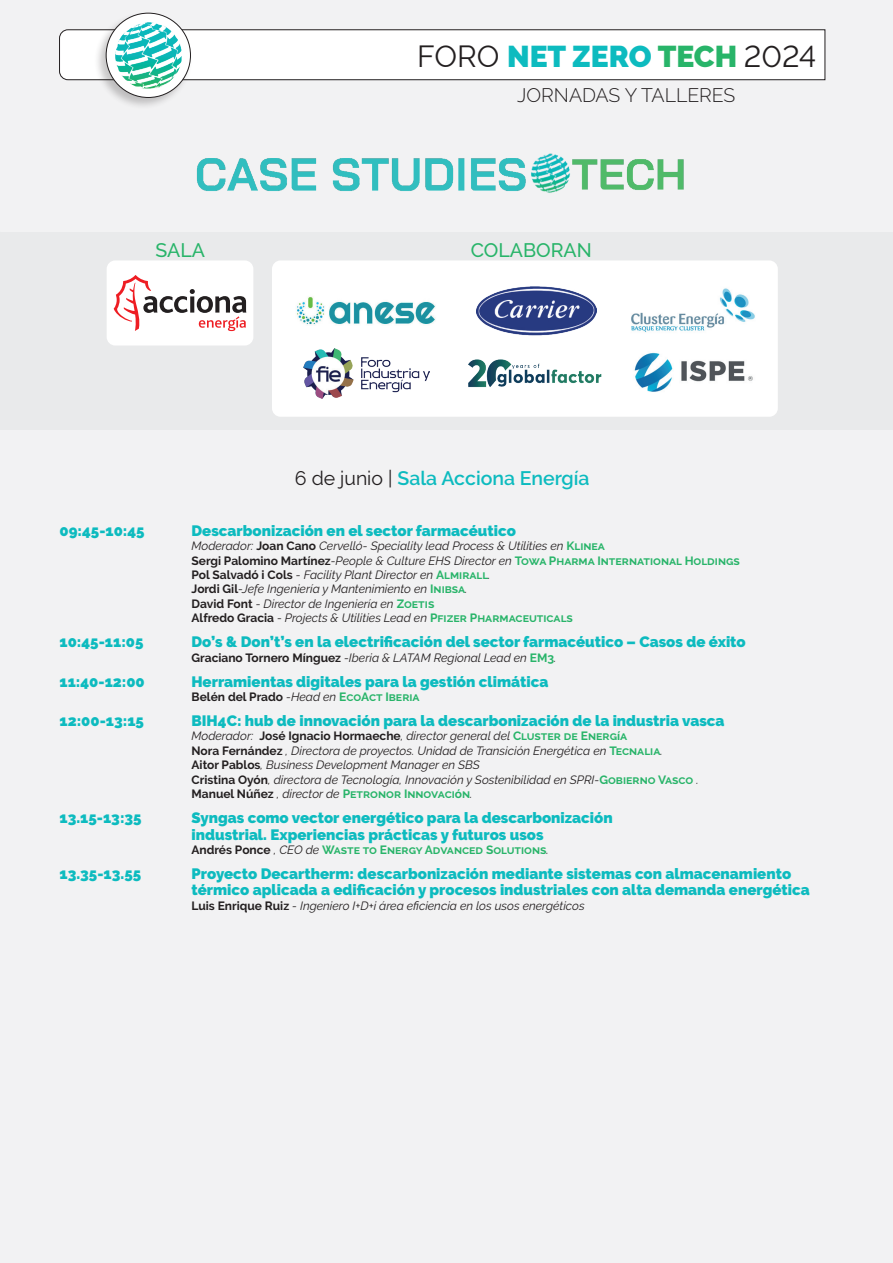
<style>
.page{position:relative;width:893px;height:1263px;background:#f2f2f3}
.page>*{position:absolute;margin:0;border:0;box-sizing:border-box;transform-origin:0 0}
.t1{font:30px "Raleway";color:#231f20}
.t2{font:600 19.5px "Raleway";color:#0dbbbf}
.t3{font:300 19.5px "Raleway";color:#231f20}
.t4{font:500 19.5px "Raleway";color:#28b469}
.t5{font:900 15px/16.5px "Raleway";color:#0dbbbf}
.t6{font:italic 12px/14.4px "Raleway";color:#231f20}
.t7{font:700 12px "Raleway";color:#28b469}
.t8{font:700 12px "Raleway";color:#231f20}
.s1{font-weight:900;color:#0dbbbf}
.s2{font-weight:900;color:#28b469}
.s3{font-weight:400;color:#231f20}
.s4{font-weight:700;font-style:normal}
.s5{font-weight:700;font-style:normal;color:#28b469}
.s6{font-weight:400;font-style:italic}
.s7{color:#28b469}
.s8{color:#231f20}
.s9{font-weight:400;font-style:italic;color:#231f20}
</style>
<div class="page">
<div style="left:59px;top:29px;width:766px;height:51px;background:#fff"></div>
<div style="left:94px;top:11px;width:98px;height:99px;background:#231f20;opacity:.25"></div>
<div style="left:106px;top:13px;width:84px;height:84px;background:#fff;border-radius:50%"></div>
<img style="left:115px;top:22px;width:67px;height:67px">
<div style="left:0;top:232px;width:893px;height:197px;background:#e9eaeb"></div>
<img style="left:196px;top:153px;width:488px;height:40px">
<div style="left:107px;top:260px;width:146px;height:85px;background:#fff;border-radius:9px"></div>
<svg style="left:114px;top:275px;width:132px;height:56px"></svg>
<div style="left:272px;top:260px;width:506px;height:157px;background:#fff;border-radius:9px"></div>
<img style="left:297px;top:297px;width:138px;height:28px">
<img style="left:631px;top:288px;width:124px;height:44px">
<img style="left:476px;top:286px;width:121px;height:49px">
<img style="left:303px;top:348px;width:127px;height:51px">
<img style="left:468px;top:359px;width:134px;height:29px">
<img style="left:634px;top:352px;width:119px;height:40px">
<h1 class="t1" style="left:417px;top:39px;width:400px">FORO <span class="s1">NET ZERO</span> <span class="s2">TECH</span> 2024</h1>
<h2 class="t3" style="left:517px;top:84px;width:220px">JORNADAS Y TALLERES</h2>
<h2 class="t4" style="left:156px;top:239px;width:51px">SALA</h2>
<h2 class="t4" style="left:471px;top:239px;width:123px">COLABORAN</h2>
<h2 class="t2" style="left:295px;top:467px;width:296px"><span class="s3">6 de junio |</span> Sala Acciona Energía</h2>
<p class="t5" style="left:60px;top:522px;width:87px">09:45-10:45</p>
<p class="t5" style="left:192px;top:522px;width:326px">Descarbonización en el sector farmacéutico</p>
<p class="t6" style="left:192px;top:539px;width:550px">Moderador: <span class="s4">Joan Cano</span> Cervelló- Speciality lead Process &amp; Utilities en <span class="s5">Klinea<br></span><span class="s4">Sergi Palomino Martínez</span>-People &amp; Culture EHS Director en <span class="s5">Towa Pharma International Holdings </span><span class="s4">Pol Salvadó i Cols</span> - Facility Plant Director en <span class="s5">Almirall</span>.<br><span class="s4">Jordi Gil</span>-Jefe Ingeniería y Mantenimiento en <span class="s5">Inibsa</span>.<br><span class="s4">David Font</span> - Director de Ingeniería en <span class="s5">Zoetis<br></span><span class="s4">Alfredo Gracia</span> - Projects &amp; Utilities Lead en <span class="s5">Pfizer Pharmaceuticals</span></p>
<p class="t5" style="left:60px;top:634px;width:86px">10:45-11:05</p>
<p class="t5" style="left:192px;top:634px;width:556px">Do’s &amp; Don’t’s en la electrificación del sector farmacéutico – Casos de éxito</p>
<p class="t6" style="left:192px;top:650px;width:366px"><span class="s4">Graciano Tornero Mínguez</span> -Iberia &amp; LATAM Regional Lead en <span class="s5">EM3</span>.</p>
<p class="t5" style="left:60px;top:673px;width:87px">11:40-12:00</p>
<p class="t5" style="left:192px;top:673px;width:358px">Herramientas digitales para la gestión climática</p>
<p class="t8" style="left:192px;top:690px;width:229px">Belén del Prado <span class="s6">-Head en</span> <span class="s7">EcoAct Iberia</span></p>
<p class="t5" style="left:60px;top:712px;width:86px">12:00-13:15</p>
<p class="t5" style="left:192px;top:712px;width:534px">BIH4C: hub de innovación para la descarbonización de la industria vasca</p>
<p class="t6" style="left:192px;top:729px;width:509px">Moderador: <span class="s4">José Ignacio Hormaeche</span>, director general del <span class="s5">Cluster de Energía<br></span><span class="s4">Nora Fernández</span> , Directora de proyectos. Unidad de Transición Energética en <span class="s5">Tecnalia</span>.<br><span class="s4">Aitor Pablos</span>, Business Development Manager en SBS<br><span class="s4">Cristina Oyón</span>, directora de Tecnología, Innovación y Sostenibilidad en SPRI-<span class="s5">Gobierno Vasco</span> .<br><span class="s4">Manuel Núñez</span> , director de <span class="s5">Petronor Innovación</span>.</p>
<p class="t5" style="left:60px;top:809px;width:84px">13.15-13:35</p>
<p class="t5" style="left:192px;top:809px;width:423px">Syngas como vector energético para la descarbonización industrial. Experiencias prácticas y futuros usos</p>
<p class="t7" style="left:192px;top:843px;width:359px"><span class="s8">Andrés Ponce</span> <span class="s9">, CEO de</span> Waste to Energy Advanced Solutions<span class="s9">.</span></p>
<p class="t5" style="left:60px;top:865px;width:83px">13.35-13.55</p>
<p class="t5" style="left:192px;top:865px;width:620px">Proyecto Decartherm: descarbonización mediante sistemas con almacenamiento térmico aplicada a edificación y procesos industriales con alta demanda energética</p>
<p class="t6" style="left:192px;top:898px;width:395px"><span class="s4">Luis Enrique Ruiz</span> - Ingeniero I+D+i área eficiencia en los usos energéticos</p>
</div>
